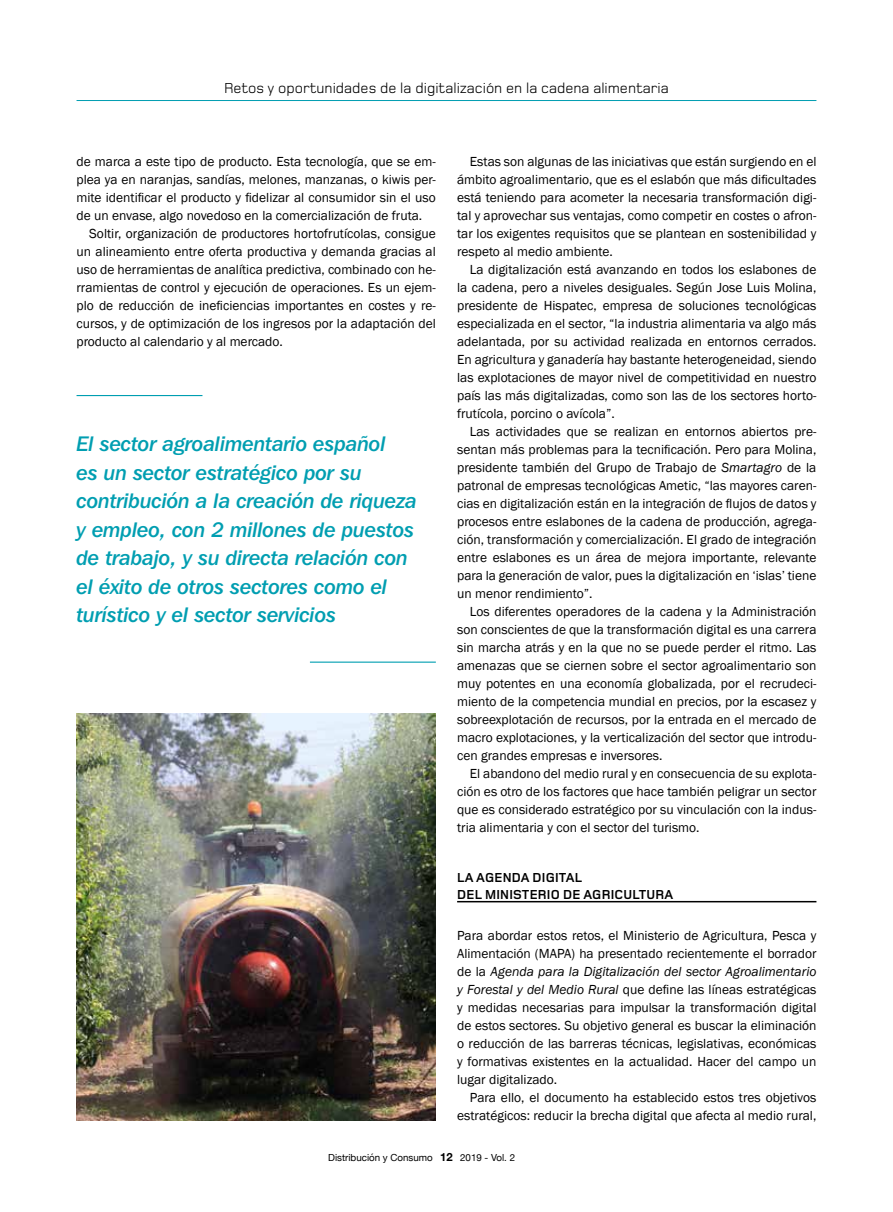
<style>
.page{position:relative;width:893px;height:1212px;background:#fff}
.page>*{position:absolute;margin:0;border:0;box-sizing:border-box;transform-origin:0 0}
.t1{font:21px/28.5px "Franklin Gothic IT Cby BT Med Ital";letter-spacing:-.01em;color:#009eb1}
.t2{font:15px "Foundry Monoline";color:#000}
.t3{font:13.5px/18px "Franklin Gothic";color:#000;text-align:justify}
.t4{font:700 13.5px/16.2px "Foundry Monoline";letter-spacing:.015em;color:#000}
.t5{font:9.75px "Helvetica Neue";color:#000}
.s1{font-style:italic}
.s2{font-weight:700;font-size:11.25px}
</style>
<div class="page">
<hr style="left:77px;top:395px;width:125px;height:1px;background:#009eb1">
<hr style="left:310px;top:661px;width:126px;height:2px;background:#009eb1">
<hr style="left:457px;top:901px;width:359px;height:1px;background:#000">
<img style="left:77px;top:714px;width:359px;height:406px">
<hr style="left:77px;top:100px;width:739px;height:1px;background:#009eb1">
<p class="t2" style="left:224px;top:79px;width:446px">Retos y oportunidades de la digitalización en la cadena alimentaria</p>
<p class="t3" style="left:77px;top:153px;width:361px">de marca a este tipo de producto. Esta tecnología, que se em&shy;plea ya en naranjas, sandías, melones, manzanas, o kiwis per&shy;mite identificar el producto y fidelizar al consumidor sin el uso de un envase, algo novedoso en la comercialización de fruta.</p>
<p class="t3" style="left:77px;top:225px;width:361px;text-indent:13px">Soltir, organización de productores hortofrutícolas, consigue un alineamiento entre oferta productiva y demanda gracias al uso de herramientas de analítica predictiva, combinado con he&shy;rramientas de control y ejecución de operaciones. Es un ejem&shy;plo de reducción de ineficiencias importantes en costes y re&shy;cursos, y de optimización de los ingresos por la adaptación del producto al calendario y al mercado.</p>
<p class="t1" style="left:77px;top:429px;width:342px">El sector agroalimentario español<br>es un sector estratégico por su contribución a la creación de riqueza y empleo, con 2 millones de puestos de trabajo, y su directa relación con el éxito de otros sectores como el turístico y el sector servicios</p>
<p class="t3" style="left:457px;top:153px;width:361px;text-indent:13px">Estas son algunas de las iniciativas que están surgiendo en el ámbito agroalimentario, que es el eslabón que más dificultades está teniendo para acometer la necesaria transformación digi&shy;tal y aprovechar sus ventajas, como competir en costes o afron&shy;tar los exigentes requisitos que se plantean en sostenibilidad y respeto al medio ambiente.</p>
<p class="t3" style="left:457px;top:261px;width:361px;text-indent:13px">La digitalización está avanzando en todos los eslabones de la cadena, pero a niveles desiguales. Según Jose Luis Molina, presidente de Hispatec, empresa de soluciones tecnológicas especializada en el sector, “la industria alimentaria va algo más adelantada, por su actividad realizada en entornos cerrados.<br>En agricultura y ganadería hay bastante heterogeneidad, siendo las explotaciones de mayor nivel de competitividad en nuestro país las más digitalizadas, como son las de los sectores horto&shy;frutícola, porcino o avícola”.</p>
<p class="t3" style="left:457px;top:423px;width:361px;text-indent:13px">Las actividades que se realizan en entornos abiertos pre&shy;sentan más problemas para la tecnificación. Pero para Molina, presidente también del Grupo de Trabajo de <span class="s1">Smartagro</span> de la patronal de empresas tecnológicas Ametic, “las mayores caren&shy;cias en digitalización están en la integración de flujos de datos y procesos entre eslabones de la cadena de producción, agrega&shy;ción, transformación y comercialización. El grado de integración entre eslabones es un área de mejora importante, relevante para la generación de valor, pues la digitalización en ‘islas’ tiene un menor rendimiento”.</p>
<p class="t3" style="left:457px;top:603px;width:361px;text-indent:13px">Los diferentes operadores de la cadena y la Administración son conscientes de que la transformación digital es una carrera sin marcha atrás y en la que no se puede perder el ritmo. Las amenazas que se ciernen sobre el sector agroalimentario son muy potentes en una economía globalizada, por el recrudeci&shy;miento de la competencia mundial en precios, por la escasez y sobreexplotación de recursos, por la entrada en el mercado de macro explotaciones, y la verticalización del sector que introdu&shy;cen grandes empresas e inversores.</p>
<p class="t3" style="left:457px;top:765px;width:361px;text-indent:13px">El abandono del medio rural y en consecuencia de su explota&shy;ción es otro de los factores que hace también peligrar un sector que es considerado estratégico por su vinculación con la indus&shy;tria alimentaria y con el sector del turismo.</p>
<p class="t4" style="left:457px;top:870px;width:218px">LA AGENDA DIGITAL<br>DEL MINISTERIO DE AGRICULTURA</p>
<p class="t3" style="left:457px;top:927px;width:361px">Para abordar estos retos, el Ministerio de Agricultura, Pesca y Alimentación (MAPA) ha presentado recientemente el borrador de la <span class="s1">Agenda para la Digitalización del sector Agroalimentario y Forestal y del Medio Rural</span> que define las líneas estratégicas y medidas necesarias para impulsar la transformación digital de estos sectores. Su objetivo general es buscar la eliminación o reducción de las barreras técnicas, legislativas, económicas y formativas existentes en la actualidad. Hacer del campo un lugar digitalizado.</p>
<p class="t3" style="left:457px;top:1089px;width:361px;text-align:right">Para ello, el documento ha establecido estos tres objetivos estratégicos: reducir la brecha digital que afecta al medio rural,</p>
<p class="t5" style="left:328px;top:1150px;width:188px">Distribución y Consumo <span class="s2">12</span> 2019 - Vol. 2</p>
</div>
